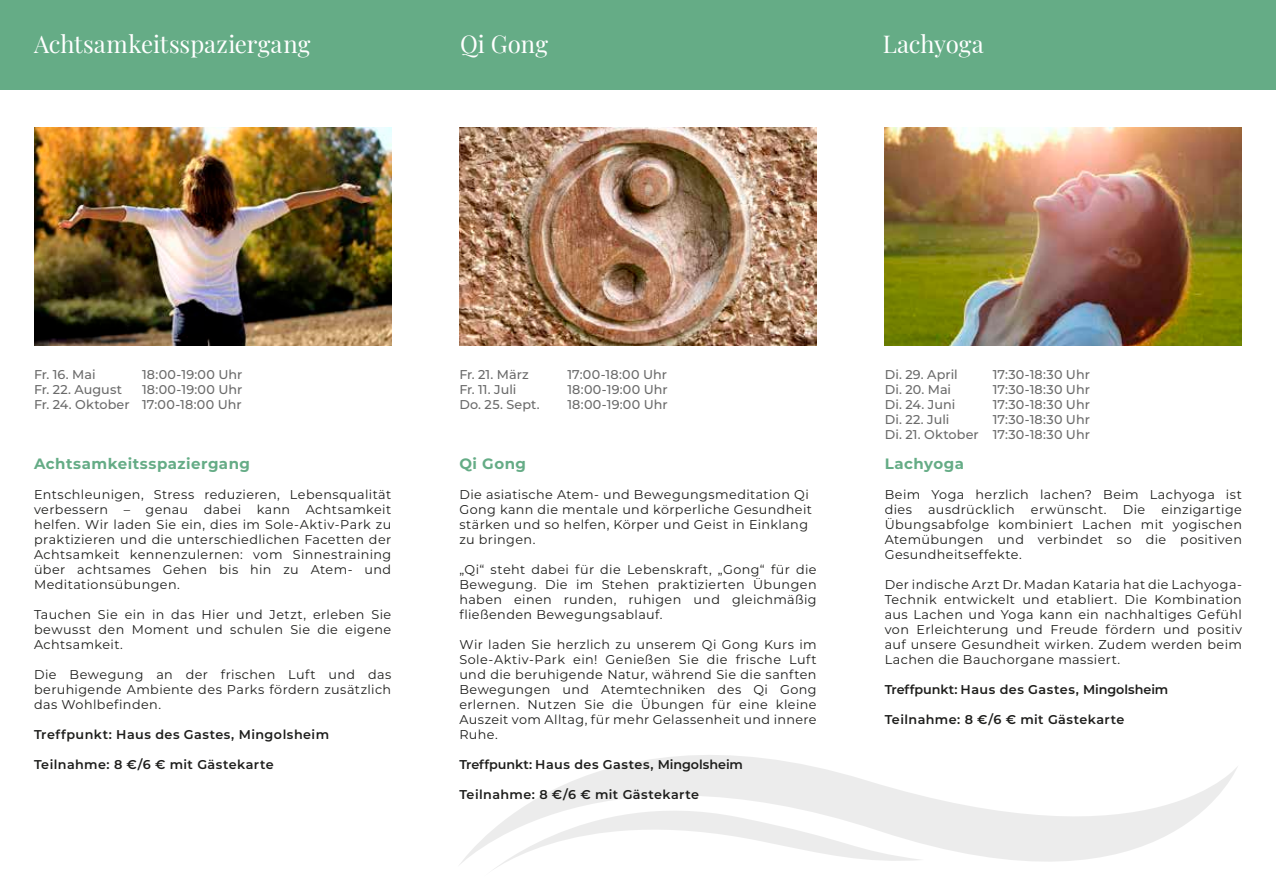
<style>
.page{position:relative;width:1276px;height:893px;background:#fff}
.page>*{position:absolute;margin:0;border:0;box-sizing:border-box;transform-origin:0 0}
.t1{font:24px "Playfair Display";color:#fff}
.t2{font:700 15px "Montserrat";letter-spacing:.03em;color:#65ac86}
.t3{font:12.75px/15px "Montserrat";letter-spacing:.03em;color:#1d1d1b;text-align:justify}
.t4{font:500 12.75px/15px "Montserrat";letter-spacing:.005em;color:#6a6a6a;text-align:right}
.t5{font:600 12.75px "Montserrat";letter-spacing:.03em;color:#1d1d1b}
.t6{font:600 12.75px "Montserrat";color:#1d1d1b}
</style>
<div class="page">
<svg style="left:459px;top:755px;width:779px;height:110px"></svg>
<svg style="left:483px;top:786px;width:441px;height:84px"></svg>
<div style="left:0;top:0;width:1276px;height:89px;background:#65ac86"></div>
<img style="left:34px;top:128px;width:357px;height:217px">
<img style="left:459px;top:128px;width:357px;height:217px">
<img style="left:884px;top:128px;width:358px;height:217px">
<h1 class="t1" style="left:34px;top:26px;width:278px">Achtsamkeitsspaziergang</h1>
<h1 class="t1" style="left:460px;top:26px;width:89px">Qi Gong</h1>
<h1 class="t1" style="left:883px;top:26px;width:102px">Lachyoga</h1>
<p class="t4" style="left:34px;top:366px;width:63px">Fr. 16. Mai</p>
<p class="t4" style="left:142px;top:366px;width:102px">18:00-19:00 Uhr</p>
<p class="t4" style="left:34px;top:381px;width:90px">Fr. 22. August</p>
<p class="t4" style="left:34px;top:381px;width:210px">18:00-19:00 Uhr<br>Fr. 24. Oktober 17:00-18:00 Uhr</p>
<p class="t2" style="left:34px;top:453px;width:217px">Achtsamkeitsspaziergang</p>
<p class="t3" style="left:34px;top:486px;width:359px">Entschleunigen, Stress reduzieren, Lebensqualität verbessern – genau dabei kann Achtsamkeit helfen. Wir laden Sie ein, dies im Sole-Aktiv-Park zu praktizieren und die unterschiedlichen Facetten der Achtsamkeit kennenzulernen: vom Sinnestraining über achtsames Gehen bis hin zu Atem- und Meditationsübungen.</p>
<p class="t3" style="left:34px;top:606px;width:359px">Tauchen Sie ein in das Hier und Jetzt, erleben Sie bewusst den Moment und schulen Sie die eigene Achtsamkeit.</p>
<p class="t3" style="left:34px;top:666px;width:359px">Die Bewegung an der frischen Luft und das beruhigende Ambiente des Parks fördern zusätzlich das Wohlbefinden.</p>
<p class="t5" style="left:34px;top:725px;width:297px">Treffpunkt: Haus des Gastes, Mingolsheim</p>
<p class="t5" style="left:34px;top:755px;width:241px">Teilnahme: 8 €/6 € mit Gästekarte</p>
<p class="t4" style="left:459px;top:366px;width:71px">Fr. 21. März</p>
<p class="t4" style="left:567px;top:366px;width:101px">17:00-18:00 Uhr</p>
<p class="t4" style="left:459px;top:381px;width:59px">Fr. 11. Juli</p>
<p class="t4" style="left:567px;top:381px;width:102px">18:00-19:00 Uhr</p>
<p class="t4" style="left:459px;top:396px;width:82px">Do. 25. Sept.</p>
<p class="t4" style="left:567px;top:396px;width:102px">18:00-19:00 Uhr</p>
<p class="t2" style="left:459px;top:453px;width:68px">Qi Gong</p>
<p class="t3" style="left:459px;top:486px;width:354px;text-align:left">Die asiatische Atem- und Bewegungsmeditation Qi Gong kann die mentale und körperliche Gesundheit stärken und so helfen, Körper und Geist in Einklang zu bringen.</p>
<p class="t3" style="left:459px;top:561px;width:359px">„Qi“ steht dabei für die Lebenskraft, „Gong“ für die Bewegung. Die im Stehen praktizierten Übungen haben einen runden, ruhigen und gleichmäßig fließenden Bewegungsablauf.</p>
<p class="t3" style="left:459px;top:636px;width:359px">Wir laden Sie herzlich zu unserem Qi Gong Kurs im Sole-Aktiv-Park ein! Genießen Sie die frische Luft und die beruhigende Natur, während Sie die sanften Bewegungen und Atemtechniken des Qi Gong erlernen. Nutzen Sie die Übungen für eine kleine Auszeit vom Alltag, für mehr Gelassenheit und innere Ruhe.</p>
<p class="t6" style="left:459px;top:755px;width:285px">Treffpunkt: Haus des Gastes, Mingolsheim</p>
<p class="t5" style="left:459px;top:785px;width:241px">Teilnahme: 8 €/6 € mit Gästekarte</p>
<p class="t4" style="left:884px;top:366px;width:75px">Di. 29. April</p>
<p class="t4" style="left:992px;top:366px;width:99px">17:30-18:30 Uhr</p>
<p class="t4" style="left:884px;top:381px;width:68px">Di. 20. Mai</p>
<p class="t4" style="left:992px;top:381px;width:99px">17:30-18:30 Uhr</p>
<p class="t4" style="left:884px;top:396px;width:72px">Di. 24. Juni</p>
<p class="t4" style="left:992px;top:396px;width:99px">17:30-18:30 Uhr</p>
<p class="t4" style="left:884px;top:411px;width:66px">Di. 22. Juli</p>
<p class="t4" style="left:884px;top:411px;width:207px">17:30-18:30 Uhr<br>Di. 21. Oktober 17:30-18:30 Uhr</p>
<p class="t2" style="left:884px;top:453px;width:81px">Lachyoga</p>
<p class="t3" style="left:884px;top:486px;width:359px">Beim Yoga herzlich lachen? Beim Lachyoga ist dies</p>
<p class="t3" style="left:884px;top:501px;width:359px;text-indent:277px">einzigartige Übungsabfolge kombiniert Lachen mit yogischen Atemübungen und verbindet so die positiven Gesundheitseffekte.</p>
<p class="t3" style="left:884px;top:576px;width:359px">Der indische Arzt Dr. Madan Kataria hat die Lachyoga-Technik entwickelt und etabliert. Die Kombination aus Lachen und Yoga kann ein nachhaltiges Gefühl von Erleichterung und Freude fördern und positiv auf unsere Gesundheit wirken. Zudem werden beim Lachen die Bauchorgane massiert.</p>
<p class="t6" style="left:884px;top:680px;width:285px">Treffpunkt: Haus des Gastes, Mingolsheim</p>
<p class="t5" style="left:884px;top:710px;width:241px">Teilnahme: 8 €/6 € mit Gästekarte</p>
<p class="t3" style="left:928px;top:501px;width:88px">ausdrücklich</p>
<p class="t3" style="left:1031px;top:501px;width:77px">erwünscht.</p>
<p class="t3" style="left:1122px;top:501px;width:24px">Die</p>
</div>
